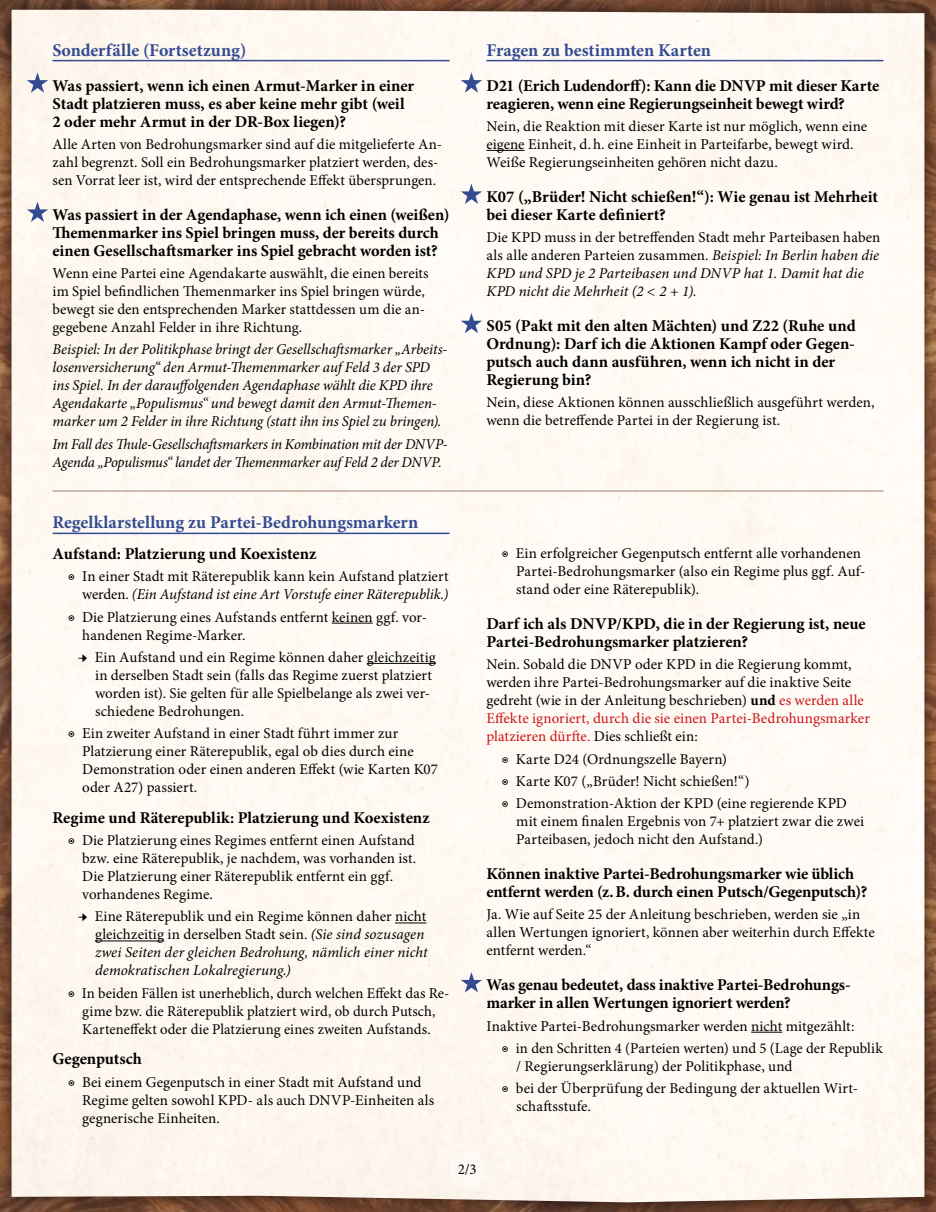
<style>
.page{position:relative;width:936px;height:1212px;background:#fff}
.page>*{position:absolute;margin:0;border:0;box-sizing:border-box;transform-origin:0 0}
.t1{font:700 18px "Minion Pro";color:#334b91}
.t2{font:700 16.5px/18px "Minion Pro";letter-spacing:-.005em;color:#000}
.t3{font:15px/18px "Minion Pro";color:#000}
.t4{font:italic 15px/18px "Minion Pro";letter-spacing:-.005em;color:#000}
.s1{font-style:normal}
.s2{font-style:italic}
.s3{font-weight:700}
.s4{color:#ca1517}
</style>
<div class="page">
<div style="left:0;top:0;width:935px;height:1212px;background:#000;opacity:.75"></div>
<div style="left:12px;top:10px;width:912px;height:1192px;background:#fff9f3"></div>
<svg style="left:450px;top:1152px;width:35px;height:34px"></svg>
<hr style="left:52px;top:490px;width:831px;height:2px;background:#b2937f">
<hr style="left:52px;top:60px;width:397px;height:1px;background:#334b91">
<svg style="left:27px;top:72px;width:21px;height:21px"></svg>
<svg style="left:27px;top:202px;width:21px;height:20px"></svg>
<hr style="left:486px;top:60px;width:397px;height:1px;background:#334b91">
<hr style="left:486px;top:150px;width:38px;height:1px;background:#000">
<svg style="left:460px;top:72px;width:22px;height:21px"></svg>
<svg style="left:460px;top:184px;width:22px;height:20px"></svg>
<svg style="left:460px;top:313px;width:22px;height:20px"></svg>
<hr style="left:52px;top:533px;width:397px;height:1px;background:#334b91">
<hr style="left:332px;top:623px;width:41px;height:1px;background:#000">
<hr style="left:367px;top:663px;width:69px;height:1px;background:#000">
<hr style="left:395px;top:922px;width:31px;height:1px;background:#000">
<hr style="left:95px;top:940px;width:69px;height:1px;background:#000">
<hr style="left:751px;top:1032px;width:31px;height:1px;background:#000">
<svg style="left:460px;top:972px;width:22px;height:20px"></svg>
<p class="t1" style="left:52px;top:37px;width:195px">Sonderfälle (Fortsetzung)</p>
<p class="t2" style="left:52px;top:76px;width:363px">Was passiert, wenn ich einen Armut-Marker in einer<br>Stadt platzieren muss, es aber keine mehr gibt (weil<br>2 oder mehr Armut in der DR-Box liegen)?</p>
<p class="t3" style="left:52px;top:135px;width:391px">Alle Arten von Bedrohungsmarker sind auf die mitgelieferte An&shy;zahl begrenzt. Soll ein Bedrohungsmarker platziert werden, des&shy;sen Vorrat leer ist, wird der entsprechende Effekt übersprungen.</p>
<p class="t2" style="left:52px;top:205px;width:398px">Was passiert in der Agendaphase, wenn ich einen (weißen)<br>Themenmarker ins Spiel bringen muss, der bereits durch einen Gesellschaftsmarker ins Spiel gebracht worden ist?</p>
<p class="t3" style="left:52px;top:264px;width:378px">Wenn eine Partei eine Agendakarte auswählt, die einen bereits im Spiel befindlichen Themenmarker ins Spiel bringen würde, bewegt sie den entsprechenden Marker stattdessen um die an&shy;gegebene Anzahl Felder in ihre Richtung.</p>
<p class="t4" style="left:52px;top:341px;width:396px">Beispiel: In der Politikphase bringt der Gesellschaftsmarker „Arbeits&shy;losenversicherung“ den Armut-Themenmarker auf Feld 3 der SPD ins Spiel. In der darauffolgenden Agendaphase wählt die KPD ihre Agendakarte „Populismus“ und bewegt damit den Armut-Themen&shy;marker um 2 Felder in ihre Richtung (statt ihn ins Spiel zu bringen).</p>
<p class="t4" style="left:52px;top:435px;width:396px">Im Fall des Thule-Gesellschaftsmarkers in Kombination mit der DNVP-<br>Agenda „Populismus“ landet der Themenmarker auf Feld 2 der DNVP.</p>
<p class="t1" style="left:486px;top:37px;width:226px">Fragen zu bestimmten Karten</p>
<p class="t2" style="left:486px;top:76px;width:394px">D21 (Erich Ludendorff): Kann die DNVP mit dieser Karte reagieren, wenn eine Regierungseinheit bewegt wird?</p>
<p class="t3" style="left:486px;top:117px;width:382px">Nein, die Reaktion mit dieser Karte ist nur möglich, wenn eine eigene Einheit, d.h. eine Einheit in Parteifarbe, bewegt wird.<br>Weiße Regierungseinheiten gehören nicht dazu.</p>
<p class="t2" style="left:486px;top:187px;width:393px">K07 („Brüder! Nicht schießen!“): Wie genau ist Mehrheit bei dieser Karte definiert?</p>
<p class="t4" style="left:486px;top:228px;width:395px"><span class="s1">Die KPD muss in der betreffenden Stadt mehr Parteibasen haben als alle anderen Parteien zusammen.</span> Beispiel: In Berlin haben die KPD und SPD je 2 Parteibasen und DNVP hat 1. Damit hat die KPD nicht die Mehrheit (2 &lt; 2 + 1).</p>
<p class="t2" style="left:486px;top:317px;width:371px">S05 (Pakt mit den alten Mächten) und Z22 (Ruhe und Ordnung): Darf ich die Aktionen Kampf oder Gegen&shy;putsch auch dann ausführen, wenn ich nicht in der Regierung bin?</p>
<p class="t3" style="left:486px;top:394px;width:389px">Nein, diese Aktionen können ausschließlich ausgeführt werden, wenn die betreffende Partei in der Regierung ist.</p>
<p class="t1" style="left:52px;top:510px;width:367px">Regelklarstellung zu Partei-Bedrohungsmarkern</p>
<p class="t2" style="left:52px;top:545px;width:265px">Aufstand: Platzierung und Koexistenz</p>
<p class="t3" style="left:68px;top:568px;width:382px;text-align:right">◉ In einer Stadt mit Räterepublik kann kein Aufstand platziert werden. <span class="s2">(Ein Aufstand ist eine Art Vorstufe einer Räterepublik.)</span></p>
<p class="t3" style="left:82px;top:608px;width:346px;text-indent:-14px">◉ Die Platzierung eines Aufstands entfernt keinen ggf. vor&shy;handenen Regime-Marker.</p>
<p class="t3" style="left:95px;top:648px;width:342px;text-indent:-17px">Ș Ein Aufstand und ein Regime können daher gleichzeitig in derselben Stadt sein (falls das Regime zuerst platziert worden ist). Sie gelten für alle Spielbelange als zwei ver&shy;schiedene Bedrohungen.</p>
<p class="t3" style="left:82px;top:724px;width:357px;text-indent:-14px">◉ Ein zweiter Aufstand in einer Stadt führt immer zur Platzierung einer Räterepublik, egal ob dies durch eine Demonstration oder einen anderen Effekt (wie Karten K07 oder A27) passiert.</p>
<p class="t2" style="left:52px;top:808px;width:379px">Regime und Räterepublik: Platzierung und Koexistenz</p>
<p class="t3" style="left:82px;top:831px;width:335px;text-indent:-14px">◉ Die Platzierung eines Regimes entfernt einen Aufstand bzw. eine Räterepublik, je nachdem, was vorhanden ist.<br>Die Platzierung einer Räterepublik entfernt ein ggf. vorhandenes Regime.</p>
<p class="t4" style="left:95px;top:907px;width:334px;text-indent:-17px"><span class="s1">Ș Eine Räterepublik und ein Regime können daher nicht gleichzeitig in derselben Stadt sein.</span> (Sie sind sozusagen zwei Seiten der gleichen Bedrohung, nämlich einer nicht demokratischen Lokalregierung.)</p>
<p class="t3" style="left:68px;top:984px;width:383px;text-align:center">◉ In beiden Fällen ist unerheblich, durch welchen Effekt das Re&shy;gime bzw. die Räterepublik platziert wird, ob durch Putsch,<br>Karteneffekt oder die Platzierung eines zweiten Aufstands.</p>
<p class="t2" style="left:52px;top:1050px;width:91px">Gegenputsch</p>
<p class="t3" style="left:82px;top:1073px;width:353px;text-indent:-14px">◉ Bei einem Gegenputsch in einer Stadt mit Aufstand und<br>Regime gelten sowohl KPD- als auch DNVP-Einheiten als gegnerische Einheiten.</p>
<p class="t3" style="left:516px;top:544px;width:350px;text-indent:-14px">◉ Ein erfolgreicher Gegenputsch entfernt alle vorhandenen<br>Partei-Bedrohungsmarker (also ein Regime plus ggf. Auf&shy;stand oder eine Räterepublik).</p>
<p class="t2" style="left:486px;top:615px;width:380px">Darf ich als DNVP/KPD, die in der Regierung ist, neue<br>Partei-Bedrohungsmarker platzieren?</p>
<p class="t3" style="left:486px;top:656px;width:385px">Nein. Sobald die DNVP oder KPD in die Regierung kommt, werden ihre Partei-Bedrohungsmarker auf die inaktive Seite gedreht (wie in der Anleitung beschrieben) <span class="s3">und</span> <span class="s4">es werden alle Effekte ignoriert, durch die sie einen Partei-Bedrohungsmarker platzieren dürfte.</span> Dies schließt ein:</p>
<p class="t3" style="left:502px;top:748px;width:346px;line-height:22.2px">◉ Karte D24 (Ordnungszelle Bayern)<br>◉ Karte K07 („Brüder! Nicht schießen!“)<br>◉ Demonstration-Aktion der KPD (eine regierende KPD</p>
<p class="t3" style="left:516px;top:812px;width:349px">mit einem finalen Ergebnis von 7+ platziert zwar die zwei<br>Parteibasen, jedoch nicht den Aufstand.)</p>
<p class="t2" style="left:486px;top:865px;width:382px">Können inaktive Partei-Bedrohungsmarker wie üblich entfernt werden (z.B. durch einen Putsch/Gegenputsch)?</p>
<p class="t3" style="left:486px;top:906px;width:390px">Ja. Wie auf Seite 25 der Anleitung beschrieben, werden sie „in allen Wertungen ignoriert, können aber weiterhin durch Effekte entfernt werden.“</p>
<p class="t2" style="left:486px;top:976px;width:366px">Was genau bedeutet, dass inaktive Partei-Bedrohungs&shy;marker in allen Wertungen ignoriert werden?</p>
<p class="t3" style="left:502px;top:1015px;width:382px;line-height:22.2px;text-indent:-16px">Inaktive Partei-Bedrohungsmarker werden nicht mitgezählt:<br>◉ in den Schritten 4 (Parteien werten) und 5 (Lage der Republik</p>
<p class="t3" style="left:502px;top:1055px;width:357px;line-height:22.2px;text-indent:14px">/ Regierungserklärung) der Politikphase, und<br>◉ bei der Überprüfung der Bedingung der aktuellen Wirt-</p>
<p class="t3" style="left:516px;top:1097px;width:76px">schaftsstufe.</p>
<p class="t3" style="left:457px;top:1160px;width:21px">2/3</p>
</div>
